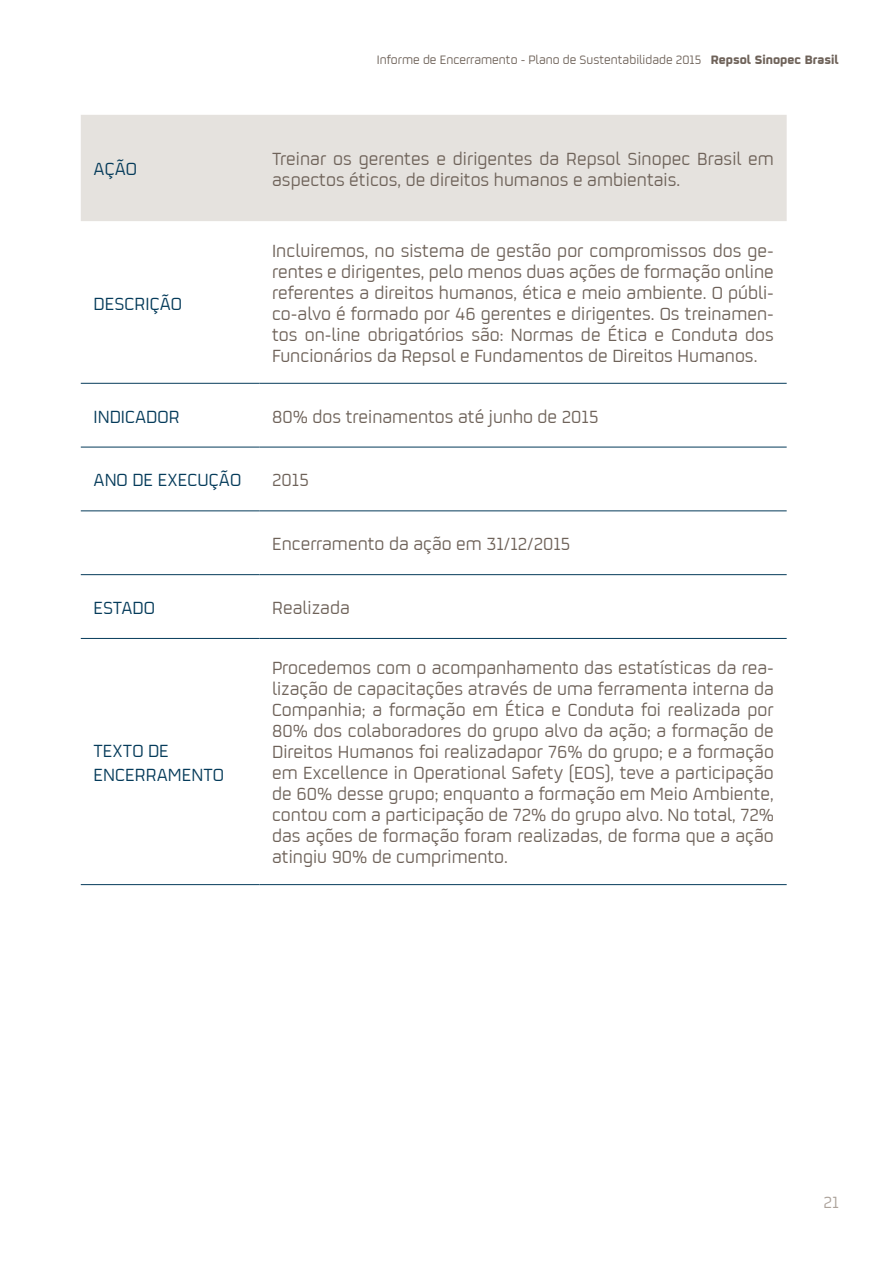
<style>
.page{position:relative;width:893px;height:1263px;background:#fff}
.page>*{position:absolute;margin:0;border:0;box-sizing:border-box;transform-origin:0 0}
.t1{font:19.5px/21px "Repsol";color:#6e6259;text-align:justify}
.t2{font:19.5px/23.4px "Repsol";color:#053b5a}
.t3{font:18px "Repsol";color:#aca29a}
.t4{font:13.5px "Repsol";color:#6e6259}
.s1{font-weight:700}
</style>
<div class="page">
<div style="left:81px;top:115px;width:706px;height:106px;background:#e5e2de"></div>
<hr style="left:81px;top:383px;width:178px;height:1px;background:#053b5a">
<hr style="left:259px;top:383px;width:528px;height:1px;background:#053b5a">
<hr style="left:81px;top:447px;width:178px;height:1px;background:#053b5a">
<hr style="left:81px;top:884px;width:178px;height:1px;background:#053b5a">
<hr style="left:259px;top:884px;width:528px;height:1px;background:#053b5a">
<hr style="left:259px;top:447px;width:528px;height:1px;background:#053b5a">
<hr style="left:81px;top:510px;width:178px;height:1px;background:#053b5a">
<hr style="left:259px;top:510px;width:528px;height:1px;background:#053b5a">
<hr style="left:81px;top:574px;width:178px;height:1px;background:#053b5a">
<hr style="left:259px;top:574px;width:528px;height:1px;background:#053b5a">
<hr style="left:81px;top:638px;width:178px;height:1px;background:#053b5a">
<hr style="left:259px;top:638px;width:528px;height:1px;background:#053b5a">
<p class="t4" style="left:377px;top:51px;width:464px">Informe de Encerramento - Plano de Sustentabilidade 2015 <span class="s1">Repsol Sinopec Brasil</span></p>
<p class="t2" style="left:94px;top:156px;width:45px">Ação</p>
<p class="t1" style="left:272px;top:147px;width:503px">Treinar os gerentes e dirigentes da Repsol Sinopec Brasil em aspectos éticos, de direitos humanos e ambientais.</p>
<p class="t2" style="left:94px;top:290px;width:21px">Descri</p>
<p class="t2" style="left:150px;top:290px;width:34px">ção</p>
<p class="t1" style="left:272px;top:239px;width:503px">Incluiremos, no sistema de gestão por compromissos dos ge&shy;rentes e dirigentes, pelo menos duas ações de formação online referentes a direitos humanos, ética e meio ambiente. O públi&shy;co-alvo é formado por 46 gerentes e dirigentes. Os treinamen&shy;tos on-line obrigatórios são: Normas de Ética e Conduta dos Funcionários da Repsol e Fundamentos de Direitos Humanos.</p>
<p class="t2" style="left:94px;top:403px;width:88px">INDICADOR</p>
<p class="t1" style="left:272px;top:405px;width:328px">80% dos treinamentos até junho de 2015</p>
<p class="t2" style="left:94px;top:467px;width:147px">Ano de execução</p>
<p class="t1" style="left:272px;top:468px;width:38px">2015</p>
<p class="t1" style="left:272px;top:532px;width:300px">Encerramento da ação em 31/12/2015</p>
<p class="t2" style="left:94px;top:595px;width:63px">Estado</p>
<p class="t1" style="left:272px;top:596px;width:79px">Realizada</p>
<p class="t2" style="left:94px;top:738px;width:132px">TEXTO DE<br>ENCERRAMENTO</p>
<p class="t1" style="left:272px;top:656px;width:503px">Procedemos com o acompanhamento das estatísticas da rea&shy;lização de capacitações através de uma ferramenta interna da Companhia; a formação em Ética e Conduta foi realizada por 80% dos colaboradores do grupo alvo da ação; a formação de Direitos Humanos foi realizadapor 76% do grupo; e a formação em Excellence in Operational Safety (EOS), teve a participação de 60% desse grupo; enquanto a formação em Meio Ambiente, contou com a participação de 72% do grupo alvo. No total, 72% das ações de formação foram realizadas, de forma que a ação atingiu 90% de cumprimento.</p>
<p class="t3" style="left:823px;top:1190px;width:17px">21</p>
</div>
